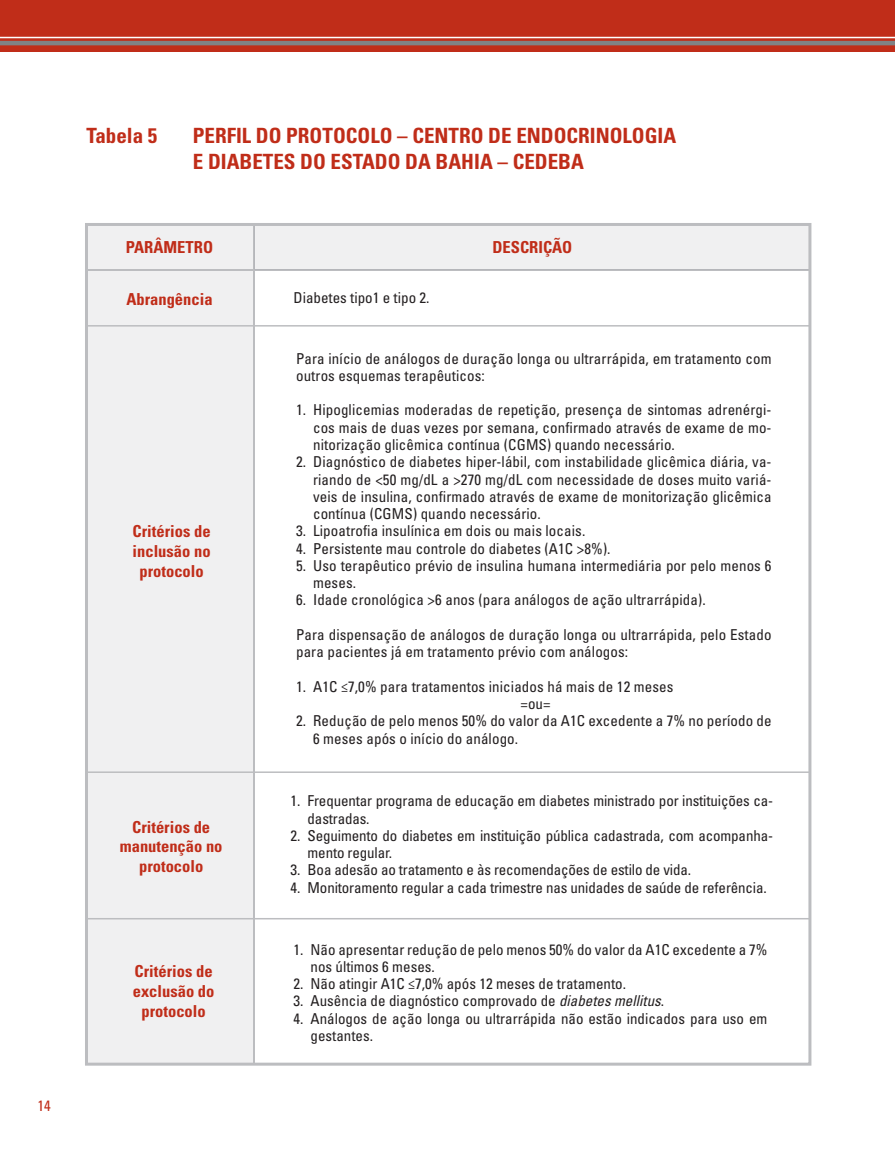
<style>
.page{position:relative;width:895px;height:1149px;background:#fff}
.page>*{position:absolute;margin:0;border:0;box-sizing:border-box;transform-origin:0 0}
.t1{font:700 condensed 21px/25.5px "Univers LT Std";color:#c02d19}
.t2{font:700 condensed 16.5px/19.8px "Univers LT Std";color:#c02d19;text-align:center}
.t3{font:condensed 15px/17.2px "Univers LT Std";letter-spacing:.005em;color:#231f20}
.t4{font:condensed 15px "Univers LT Std";color:#c02d19}
.s1{font-style:italic}
</style>
<div class="page">
<div style="left:89px;top:227px;width:164px;height:834px;background:#f0f0f1"></div>
<hr style="left:253px;top:224px;width:2px;height:839px;background:#bcbdc0">
<hr style="left:86px;top:269px;width:723px;height:1px;background:#bcbdc0">
<div style="left:255px;top:227px;width:552px;height:42px;background:#f0f0f1"></div>
<hr style="left:254px;top:224px;width:1px;height:45px;background:#b5b6ba">
<hr style="left:254px;top:269px;width:555px;height:1px;background:#b5b6ba">
<div style="left:0;top:0;width:894px;height:51px;background:#c02d19"></div>
<hr style="left:0;top:41px;width:894px;height:4px;background:#808285">
<hr style="left:0;top:37px;width:894px;height:1px;background:#fff">
<div style="left:85px;top:223px;width:726px;height:842px;border:3px solid #bcbdc0"></div>
<hr style="left:86px;top:325px;width:723px;height:1px;background:#bcbdc0">
<hr style="left:86px;top:771px;width:723px;height:1px;background:#bcbdc0">
<hr style="left:86px;top:917px;width:723px;height:2px;background:#bcbdc0">
<p class="t4" style="left:38px;top:1099px;width:15px">14</p>
<h1 class="t1" style="left:86px;top:125px;width:72px">Tabela 5</h1>
<h1 class="t1" style="left:193px;top:125px;width:485px">PERFIL DO PROTOCOLO – CENTRO DE ENDOCRINOLOGIA<br>E DIABETES DO ESTADO DA BAHIA – CEDEBA</h1>
<p class="t2" style="left:126px;top:239px;width:89px">PARÂMETRO</p>
<p class="t2" style="left:492px;top:239px;width:81px">DESCRIÇÃO</p>
<p class="t2" style="left:126px;top:290px;width:88px">Abrangência</p>
<p class="t3" style="left:293px;top:290px;width:137px">Diabetes tipo1 e tipo 2.</p>
<p class="t2" style="left:133px;top:522px;width:79px">Critérios de inclusão no protocolo</p>
<p class="t2" style="left:120px;top:818px;width:104px">Critérios de manutenção no protocolo</p>
<p class="t2" style="left:133px;top:962px;width:83px">Critérios de exclusão do protocolo</p>
<p class="t3" style="left:296px;top:351px;width:477px">Para início de análogos de duração longa ou ultrarrápida, em tratamento com outros esquemas terapêuticos:</p>
<p class="t3" style="left:313px;top:402px;width:460px;text-align:justify;text-indent:-17px">1. Hipoglicemias moderadas de repetição, presença de sintomas adrenérgi&shy;cos mais de duas vezes por semana, confirmado através de exame de mo&shy;nitorização glicêmica contínua (CGMS) quando necessário.</p>
<p class="t3" style="left:313px;top:454px;width:460px;text-align:justify;text-indent:-17px">2. Diagnóstico de diabetes hiper-lábil, com instabilidade glicêmica diária, va&shy;riando de &lt;50 mg/dL a &gt;270 mg/dL com necessidade de doses muito variá&shy;veis de insulina, confirmado através de exame de monitorização glicêmica contínua (CGMS) quando necessário.</p>
<p class="t3" style="left:296px;top:523px;width:291px">3. Lipoatrofia insulínica em dois ou mais locais.</p>
<p class="t3" style="left:296px;top:540px;width:316px">4. Persistente mau controle do diabetes (A1C &gt;8%).</p>
<p class="t3" style="left:313px;top:558px;width:460px;text-indent:-17px">5. Uso terapêutico prévio de insulina humana intermediária por pelo menos 6 meses.</p>
<p class="t3" style="left:296px;top:592px;width:411px">6. Idade cronológica &gt;6 anos (para análogos de ação ultrarrápida).</p>
<p class="t3" style="left:296px;top:627px;width:477px">Para dispensação de análogos de duração longa ou ultrarrápida, pelo Estado para pacientes já em tratamento prévio com análogos:</p>
<p class="t3" style="left:520px;top:678px;width:154px;text-indent:-224px">1. A1C ≤7,0% para tratamentos iniciados há mais de 12 meses =ou=</p>
<p class="t3" style="left:313px;top:713px;width:460px;text-indent:-17px">2. Redução de pelo menos 50% do valor da A1C excedente a 7% no período de<br>6 meses após o início do análogo.</p>
<p class="t3" style="left:307px;top:793px;width:467px;text-indent:-17px">1. Frequentar programa de educação em diabetes ministrado por instituições ca&shy;dastradas.</p>
<p class="t3" style="left:307px;top:827px;width:467px;text-indent:-17px">2. Seguimento do diabetes em instituição pública cadastrada, com acompanha&shy;mento regular.</p>
<p class="t3" style="left:290px;top:862px;width:402px">3. Boa adesão ao tratamento e às recomendações de estilo de vida.</p>
<p class="t3" style="left:290px;top:879px;width:477px">4. Monitoramento regular a cada trimestre nas unidades de saúde de referência.</p>
<p class="t3" style="left:310px;top:941px;width:458px;text-indent:-17px">1. Não apresentar redução de pelo menos 50% do valor da A1C excedente a 7% nos últimos 6 meses.</p>
<p class="t3" style="left:293px;top:975px;width:334px">2. Não atingir A1C ≤7,0% após 12 meses de tratamento.</p>
<p class="t3" style="left:293px;top:993px;width:372px">3. Ausência de diagnóstico comprovado de <span class="s1">diabetes mellitus</span>.</p>
<p class="t3" style="left:310px;top:1010px;width:458px;text-indent:-17px">4. Análogos de ação longa ou ultrarrápida não estão indicados para uso em gestantes.</p>
</div>
